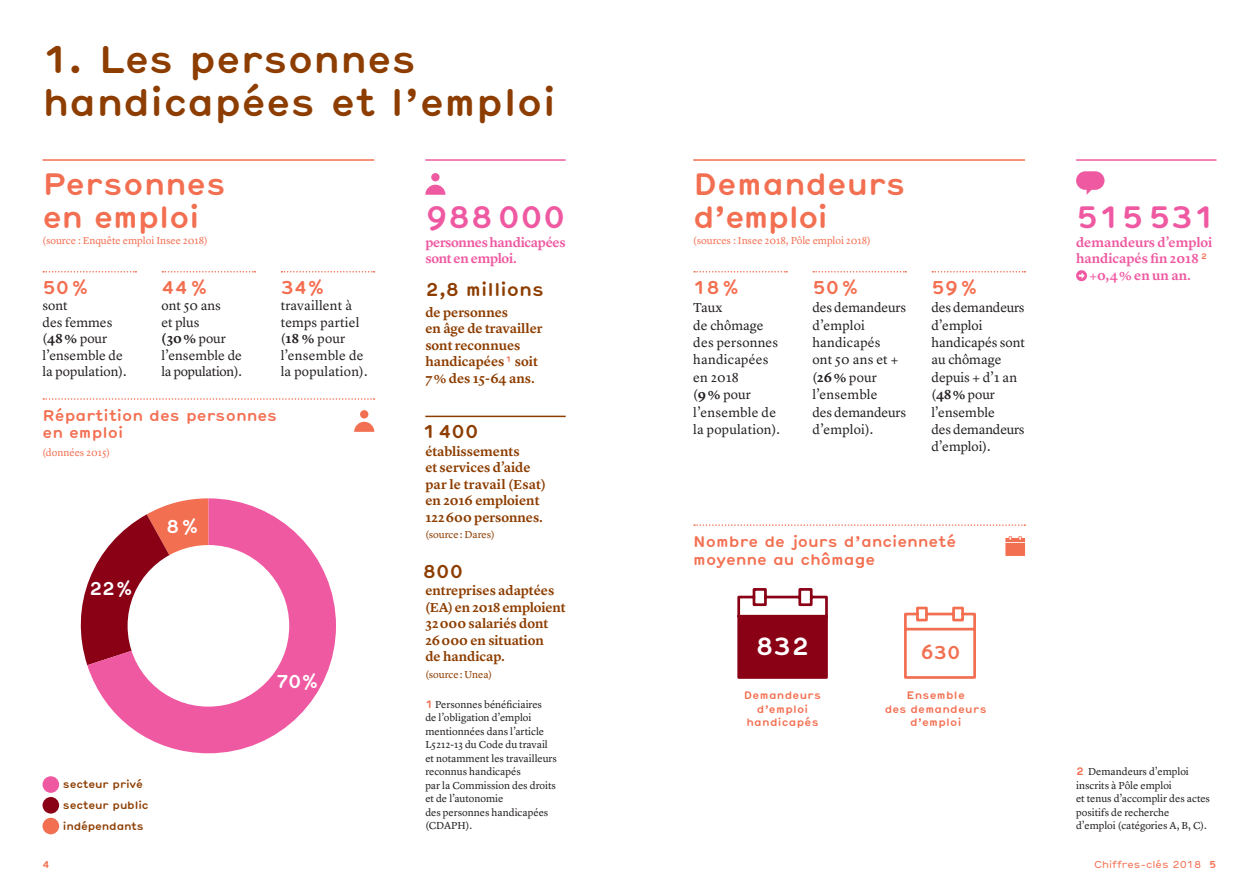
<style>
.page{position:relative;width:1259px;height:893px;background:#fff}
.page>*{position:absolute;margin:0;border:0;box-sizing:border-box;transform-origin:0 0}
.t1{font:700 37.5px/43.5px "Hermes Sans";color:#8d3d00}
.t2{font:700 30px/33px "Hermes Sans";color:#f36f51}
.t3{font:700 30px "Hermes Sans";letter-spacing:.015em;color:#ef59a1}
.t4{font:700 24px "Hermes Sans";color:#fff}
.t5{font:700 18px "Hermes Sans";color:#f36f51}
.t6{font:700 18px "Hermes Sans";color:#8d3d00}
.t7{font:700 18px "Hermes Sans";color:#fff}
.t8{font:700 15px/17.4px "Hermes Sans";color:#f36f51}
.t9{font:13.5px/17.4px "Lyon Text";color:#231f20}
.t10{font:600 13.5px/16.5px "Lyon Text";color:#8d3d00}
.t11{font:600 13.5px/16.5px "Lyon Text";letter-spacing:-.01em;color:#ef59a1}
.t12{font:10.5px/13.5px "Lyon Text";color:#231f20}
.t13{font:10.5px "Lyon Text";color:#f36f51}
.t14{font:700 10.5px/13.5px "Hermes Sans";letter-spacing:.025em;color:#f36f51;text-align:center}
.t15{font:700 10.5px/20.7px "Hermes Sans";letter-spacing:-.015em;color:#8d3d00}
.t16{font:10.5px "Lyon Text";letter-spacing:-.005em;color:#8d3d00}
.t17{font:9.75px "Hermes Sans";color:#f36f51}
.t18{font:700 9.75px "Hermes Sans";color:#f36f51}
.s1{font-weight:600}
.s2{font-family:"Hermes Sans";font-weight:700;color:#f36f51}
.s3{font-weight:700}
</style>
<div class="page">
<hr style="left:43px;top:159px;width:331px;height:2px;background:#f36f51">
<svg style="left:43px;top:271px;width:93px;height:2px"></svg>
<svg style="left:162px;top:271px;width:93px;height:2px"></svg>
<svg style="left:281px;top:271px;width:93px;height:2px"></svg>
<svg style="left:43px;top:398px;width:331px;height:2px"></svg>
<svg style="left:354px;top:410px;width:20px;height:22px"></svg>
<hr style="left:693px;top:159px;width:332px;height:2px;background:#f36f51">
<svg style="left:694px;top:271px;width:93px;height:2px"></svg>
<svg style="left:813px;top:271px;width:93px;height:2px"></svg>
<svg style="left:932px;top:271px;width:93px;height:2px"></svg>
<hr style="left:425px;top:159px;width:141px;height:2px;background:#ef59a1">
<hr style="left:425px;top:416px;width:141px;height:1px;background:#8d3d00">
<svg style="left:425px;top:173px;width:20px;height:22px"></svg>
<hr style="left:1076px;top:159px;width:140px;height:2px;background:#ef59a1">
<div style="left:1076px;top:171px;width:28px;height:19px;background:#ef59a1;border-radius:9px"></div>
<svg style="left:1076px;top:270px;width:11px;height:11px"></svg>
<div style="left:43px;top:776px;width:16px;height:17px;background:#ef59a1;border-radius:50%"></div>
<div style="left:43px;top:797px;width:16px;height:17px;background:#8a0116;border-radius:50%"></div>
<div style="left:43px;top:818px;width:16px;height:16px;background:#f36f51;border-radius:50%"></div>
<svg style="left:80px;top:586px;width:7px;height:78px"></svg>
<svg style="left:87px;top:498px;width:249px;height:255px;fill:#ef59a1"></svg>
<svg style="left:737px;top:588px;width:91px;height:91px"></svg>
<svg style="left:904px;top:606px;width:72px;height:73px"></svg>
<svg style="left:694px;top:524px;width:331px;height:2px"></svg>
<svg style="left:1005px;top:536px;width:20px;height:20px"></svg>
<div style="left:128px;top:545px;width:161px;height:162px;background:#fff;border-radius:50%"></div>
<h1 class="t1" style="left:43px;top:35px;width:515px">1. Les personnes handicapées et l’emploi</h1>
<h2 class="t2" style="left:43px;top:166px;width:185px">Personnes en emploi</h2>
<p class="t13" style="left:43px;top:233px;width:167px">(source : Enquête emploi Insee 2018)</p>
<h3 class="t5" style="left:43px;top:275px;width:46px">50%</h3>
<p class="t9" style="left:43px;top:296px;width:86px;line-height:16.5px">sont<br>des femmes (<span class="s1">48 %</span> pour l’ensemble de la population).</p>
<h3 class="t5" style="left:162px;top:275px;width:46px">44%</h3>
<p class="t9" style="left:162px;top:296px;width:82px;line-height:16.5px">ont 50 ans<br>et plus<br><span class="s1">(30 %</span> pour l’ensemble de la population).</p>
<h3 class="t5" style="left:281px;top:275px;width:44px">34%</h3>
<p class="t9" style="left:281px;top:296px;width:88px;line-height:16.5px">travaillent à temps partiel (<span class="s1">18 %</span> pour l’ensemble de la population).</p>
<p class="t8" style="left:43px;top:406px;width:236px">Répartition des personnes en emploi</p>
<p class="t13" style="left:43px;top:444px;width:69px">(données 2015)</p>
<h3 class="t7" style="left:89px;top:576px;width:44px">22%</h3>
<h3 class="t7" style="left:166px;top:514px;width:33px">8%</h3>
<p class="t15" style="left:63px;top:774px;width:87px">secteur privé secteur public indépendants</p>
<h3 class="t7" style="left:276px;top:670px;width:43px">70%</h3>
<h2 class="t3" style="left:425px;top:196px;width:142px">988 000</h2>
<p class="t11" style="left:425px;top:233px;width:142px">personnes handicapées sont en emploi.</p>
<h3 class="t6" style="left:425px;top:278px;width:120px">2,8 millions</h3>
<p class="t10" style="left:425px;top:303px;width:119px">de personnes<br>en âge de travailler sont reconnues handicapées <sup>1</sup> soit<br>7% des 15-64 ans.</p>
<h3 class="t6" style="left:423px;top:419px;width:57px">1400</h3>
<p class="t10" style="left:425px;top:442px;width:122px">établissements<br>et services d’aide par le travail (Esat) en 2016 emploient<br>122 600 personnes.</p>
<p class="t16" style="left:425px;top:527px;width:71px">(source : Dares)</p>
<h3 class="t6" style="left:423px;top:559px;width:42px">800</h3>
<p class="t10" style="left:425px;top:581px;width:142px">entreprises adaptées (EA) en 2018 emploient<br>32 000 salariés dont<br>26 000 en situation<br>de handicap.</p>
<p class="t16" style="left:425px;top:666px;width:68px">(source : Unea)</p>
<p class="t12" style="left:425px;top:697px;width:133px"><span class="s2">1</span> Personnes bénéficiaires<br>de l’obligation d’emploi mentionnées dans l’article<br>L5212-13 du Code du travail et notamment les travailleurs reconnus handicapés<br>par la Commission des droits et de l’autonomie<br>des personnes handicapées (CDAPH).</p>
<h2 class="t2" style="left:693px;top:166px;width:214px">Demandeurs d’emploi</h2>
<p class="t13" style="left:693px;top:233px;width:179px">(sources : Insee 2018, Pôle emploi 2018)</p>
<h3 class="t5" style="left:693px;top:275px;width:46px">18%</h3>
<p class="t9" style="left:693px;top:298px;width:88px">Taux<br>de chômage des personnes handicapées en 2018<br>(<span class="s1">9 %</span> pour l’ensemble de la population).</p>
<h3 class="t5" style="left:812px;top:275px;width:46px">50%</h3>
<p class="t9" style="left:812px;top:298px;width:95px">des demandeurs d’emploi handicapés<br>ont 50 ans et + (<span class="s1">26 %</span> pour l’ensemble<br>des demandeurs d’emploi).</p>
<h3 class="t5" style="left:931px;top:275px;width:46px">59%</h3>
<p class="t9" style="left:931px;top:298px;width:95px">des demandeurs d’emploi handicapés sont au chômage depuis + d’1 an (<span class="s1">48 %</span> pour l’ensemble<br>des demandeurs d’emploi).</p>
<p class="t8" style="left:693px;top:532px;width:264px">Nombre de jours d’ancienneté moyenne au chômage</p>
<h3 class="t4" style="left:756px;top:630px;width:55px">832</h3>
<h3 class="t5" style="left:920px;top:640px;width:42px">630</h3>
<p class="t14" style="left:744px;top:688px;width:79px">Demandeurs d’emploi handicapés</p>
<p class="t14" style="left:884px;top:688px;width:104px">Ensemble<br>des demandeurs d’emploi</p>
<h2 class="t3" style="left:1076px;top:196px;width:142px">515 531</h2>
<p class="t11" style="left:1076px;top:233px;width:138px">demandeurs d’emploi</p>
<p class="t11" style="left:1076px;top:250px;width:132px">handicapés fin 2018 <sup>2</sup></p>
<p class="t11" style="left:1089px;top:266px;width:103px">+0,4 % en un an.</p>
<p class="t12" style="left:1076px;top:764px;width:135px"><span class="s2">2</span> Demandeurs d’emploi inscrits à Pôle emploi<br>et tenus d’accomplir des actes positifs de recherche d’emploi (catégories A, B, C).</p>
<p class="t18" style="left:43px;top:858px;width:9px">4</p>
<p class="t17" style="left:1094px;top:858px;width:124px">Chiffres-clés 2018 <span class="s3">5</span></p>
</div>
